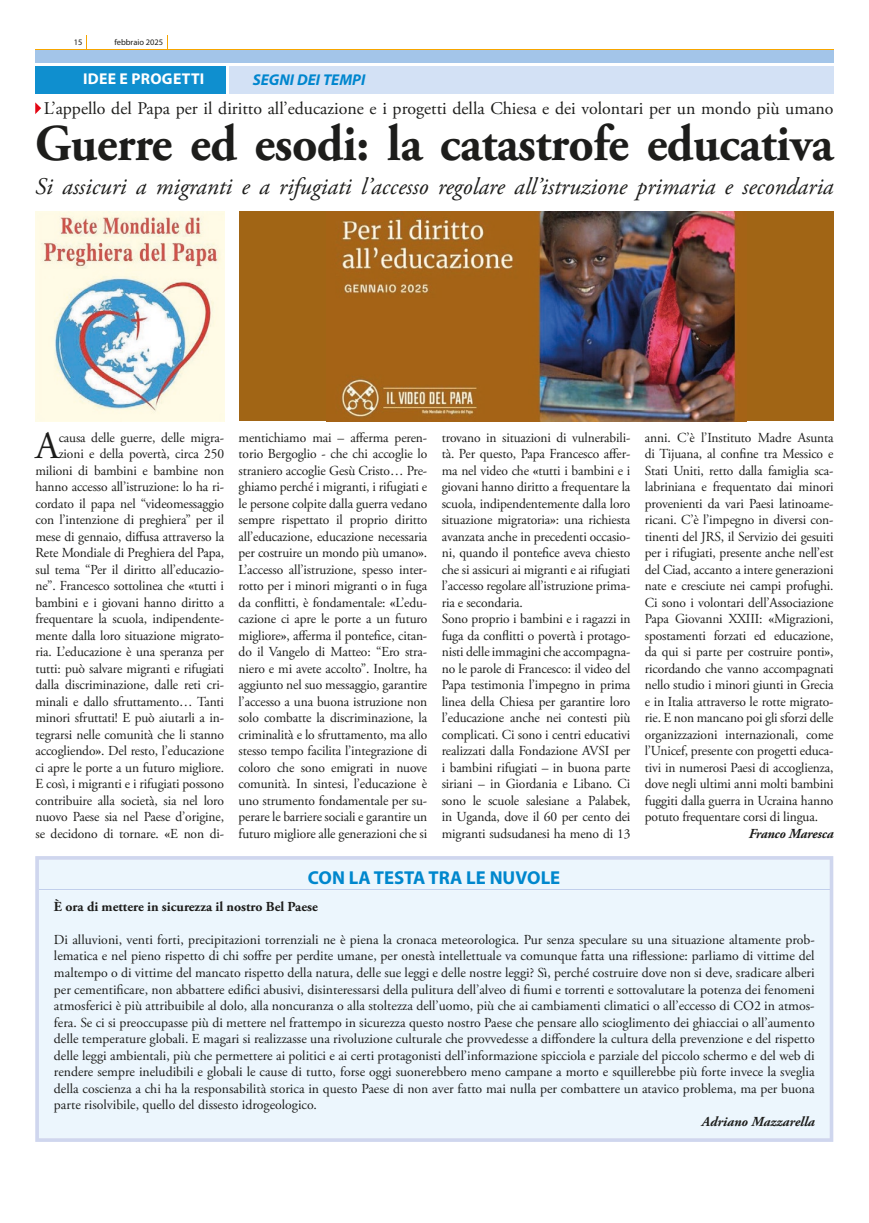
<style>
.page{position:relative;width:869px;height:1223px;background:#fff}
.page>*{position:absolute;margin:0;border:0;box-sizing:border-box;transform-origin:0 0}
.t1{font:700 51.38px "Adobe Garamond Pro";letter-spacing:-.01em;color:#1d1d1b;scale:.96 1}
.t2{font:38.62px "Adobe Garamond Pro";color:#1d1d1b}
.t3{font:italic 23.88px "Adobe Garamond Pro";color:#1d1d1b}
.t4{font:700 18.75px "Myriad Pro";color:#0087cd}
.t5{font:17.88px "Adobe Garamond Pro";color:#1d1d1b}
.t6{font:700 15.62px "Myriad Pro";letter-spacing:.02em;color:#fff}
.t7{font:italic 700 15.62px "Myriad Pro";color:#0086ce}
.t8{font:13.75px/16.5px "Adobe Garamond Pro";letter-spacing:-.01em;color:#1d1d1b;text-align:justify}
.t9{font:700 13.75px "Adobe Garamond Pro";color:#1d1d1b}
.t10{font:italic 700 13.75px "Adobe Garamond Pro";letter-spacing:-.005em;color:#1d1d1b}
.t11{font:8.5px "Myriad Pro";color:#1d1d1b}
.s1{font-weight:700}
</style>
<div class="page">
<svg style="left:35px;top:102px;width:6px;height:12px"></svg>
<div style="left:35px;top:66px;width:190px;height:28px;background:#0f8fcf"></div>
<div style="left:229px;top:66px;width:604px;height:28px;background:#d3e1f5"></div>
<div style="left:35px;top:49px;width:798px;height:14px;background:#a3c5e9"></div>
<div style="left:35px;top:856px;width:797px;height:285px;background:#ecf6fd"></div>
<hr style="left:39px;top:889px;width:790px;height:1px;background:#c1cfec">
<img style="left:35px;top:211px;width:189px;height:210px">
<div style="left:238px;top:211px;width:595px;height:210px;background:#a16515"></div>
<img style="left:340px;top:211px;width:396px;height:210px">
<svg style="left:86px;top:35px;width:1px;height:14px"></svg>
<svg style="left:167px;top:35px;width:1px;height:14px"></svg>
<hr style="left:35px;top:49px;width:798px;height:1px;background:#f7a600">
<p class="t11" style="left:74px;top:37px;width:10px">15</p>
<p class="t11" style="left:114px;top:36px;width:50px">febbraio 2025</p>
<p class="t6" style="left:83px;top:69px;width:123px">IDEE E PROGETTI</p>
<p class="t7" style="left:252px;top:69px;width:114px">SEGNI DEI TEMPI</p>
<h3 class="t5" style="left:44px;top:97px;width:790px">L’appello del Papa per il diritto all’educazione e i progetti della Chiesa e dei volontari per un mondo più umano</h3>
<h1 class="t1" style="left:35px;top:114px;width:832px">Guerre ed esodi: la catastrofe educativa</h1>
<h3 class="t3" style="left:35px;top:172px;width:799px">Si assicuri a migranti e a rifugiati l’accesso regolare all’istruzione primaria e secondaria</h3>
<p class="t8" style="left:35px;top:429px;width:190px;text-align:right">causa delle guerre, delle migra&shy;zioni e della povertà, circa 250 milioni di bambini e bambine non hanno accesso all’istruzione: lo ha ri&shy;cordato il papa nel “videomessaggio con l’intenzione di preghiera” per il mese di gennaio, diffusa attraverso la Rete Mondiale di Preghiera del Papa, sul tema “Per il diritto all’educazio&shy;ne”. Francesco sottolinea che <span class="s1">«</span>tutti i bambini e i giovani hanno diritto a frequentare la scuola, indipendente&shy;mente dalla loro situazione migrato&shy;ria. L’educazione è una speranza per tutti: può salvare migranti e rifugiati dalla discriminazione, dalle reti cri&shy;minali e dallo sfruttamento… Tanti minori sfruttati! E può aiutarli a in&shy;tegrarsi nelle comunità che li stanno accogliendo<span class="s1">»</span>. Del resto, l’educazione ci apre le porte a un futuro migliore.<br>E così, i migranti e i rifugiati possono contribuire alla società, sia nel loro nuovo Paese sia nel Paese d’origine, se decidono di tornare. <span class="s1">«</span>E non di-</p>
<p class="t8" style="left:238px;top:429px;width:190px">mentichiamo mai – afferma peren&shy;torio Bergoglio - che chi accoglie lo straniero accoglie Gesù Cristo… Pre&shy;ghiamo perché i migranti, i rifugiati e le persone colpite dalla guerra vedano sempre rispettato il proprio diritto all’educazione, educazione necessaria per costruire un mondo più umano<span class="s1">»</span>.<br>L’accesso all’istruzione, spesso inter&shy;rotto per i minori migranti o in fuga da conflitti, è fondamentale: <span class="s1">«</span>L’edu&shy;cazione ci apre le porte a un futuro migliore<span class="s1">»</span>, afferma il pontefice, citan&shy;do il Vangelo di Matteo: “Ero stra&shy;niero e mi avete accolto”. Inoltre, ha aggiunto nel suo messaggio, garantire l’accesso a una buona istruzione non solo combatte la discriminazione, la criminalità e lo sfruttamento, ma allo stesso tempo facilita l’integrazione di coloro che sono emigrati in nuove comunità. In sintesi, l’educazione è uno strumento fondamentale per su&shy;perare le barriere sociali e garantire un futuro migliore alle generazioni che si</p>
<p class="t8" style="left:441px;top:429px;width:190px;text-align:left">trovano in situazioni di vulnerabili&shy;tà. Per questo, Papa Francesco affer&shy;ma nel video che <span class="s1">«</span>tutti i bambini e i giovani hanno diritto a frequentare la scuola, indipendentemente dalla loro situazione migratoria<span class="s1">»</span>: una richiesta avanzata anche in precedenti occasio&shy;ni, quando il pontefice aveva chiesto che si assicuri ai migranti e ai rifugiati l’accesso regolare all’istruzione prima&shy;ria e secondaria.<br>Sono proprio i bambini e i ragazzi in fuga da conflitti o povertà i protago&shy;nisti delle immagini che accompagna&shy;no le parole di Francesco: il video del Papa testimonia l’impegno in prima linea della Chiesa per garantire loro l’educazione anche nei contesti più complicati. Ci sono i centri educativi realizzati dalla Fondazione AVSI per i bambini rifugiati – in buona parte siriani – in Giordania e Libano. Ci sono le scuole salesiane a Palabek, in Uganda, dove il 60 per cento dei migranti sudsudanesi ha meno di 13</p>
<p class="t8" style="left:644px;top:429px;width:190px">anni. C’è l’Instituto Madre Asunta di Tijuana, al confine tra Messico e Stati Uniti, retto dalla famiglia sca&shy;labriniana e frequentato dai minori provenienti da vari Paesi latinoame&shy;ricani. C’è l’impegno in diversi con&shy;tinenti del JRS, il Servizio dei gesuiti per i rifugiati, presente anche nell’est del Ciad, accanto a intere generazioni nate e cresciute nei campi profughi.<br>Ci sono i volontari dell’Associazione Papa Giovanni XXIII: <span class="s1">«</span>Migrazioni, spostamenti forzati ed educazione, da qui si parte per costruire ponti<span class="s1">»</span>, ricordando che vanno accompagnati nello studio i minori giunti in Grecia e in Italia attraverso le rotte migrato&shy;rie. E non mancano poi gli sforzi delle organizzazioni internazionali, come l’Unicef, presente con progetti educa&shy;tivi in numerosi Paesi di accoglienza, dove negli ultimi anni molti bambini fuggiti dalla guerra in Ucraina hanno potuto frequentare corsi di lingua.</p>
<h2 class="t2" style="left:35px;top:423px;width:25px">A</h2>
<p class="t10" style="left:748px;top:825px;width:86px">Franco Maresca</p>
<h3 class="t4" style="left:308px;top:865px;width:254px">CON LA TESTA TRA LE NUVOLE</h3>
<p class="t9" style="left:54px;top:898px;width:265px">È ora di mettere in sicurezza il nostro Bel Paese</p>
<p class="t8" style="left:54px;top:931px;width:762px">Di alluvioni, venti forti, precipitazioni torrenziali ne è piena la cronaca meteorologica. Pur senza speculare su una situazione altamente prob&shy;lematica e nel pieno rispetto di chi soffre per perdite umane, per onestà intellettuale va comunque fatta una riflessione: parliamo di vittime del maltempo o di vittime del mancato rispetto della natura, delle sue leggi e delle nostre leggi? Sì, perché costruire dove non si deve, sradicare alberi per cementificare, non abbattere edifici abusivi, disinteressarsi della pulitura dell’alveo di fiumi e torrenti e sottovalutare la potenza dei fenomeni atmosferici è più attribuibile al dolo, alla noncuranza o alla stoltezza dell’uomo, più che ai cambiamenti climatici o all’eccesso di CO2 in atmos&shy;fera. Se ci si preoccupasse più di mettere nel frattempo in sicurezza questo nostro Paese che pensare allo scioglimento dei ghiacciai o all’aumento delle temperature globali. E magari si realizzasse una rivoluzione culturale che provvedesse a diffondere la cultura della prevenzione e del rispetto delle leggi ambientali, più che permettere ai politici e ai certi protagonisti dell’informazione spicciola e parziale del piccolo schermo e del web di rendere sempre ineludibili e globali le cause di tutto, forse oggi suonerebbero meno campane a morto e squillerebbe più forte invece la sveglia della coscienza a chi ha la responsabilità storica in questo Paese di non aver fatto mai nulla per combattere un atavico problema, ma per buona parte risolvibile, quello del dissesto idrogeologico.</p>
<p class="t10" style="left:701px;top:1113px;width:114px">Adriano Mazzarella</p>
</div>
